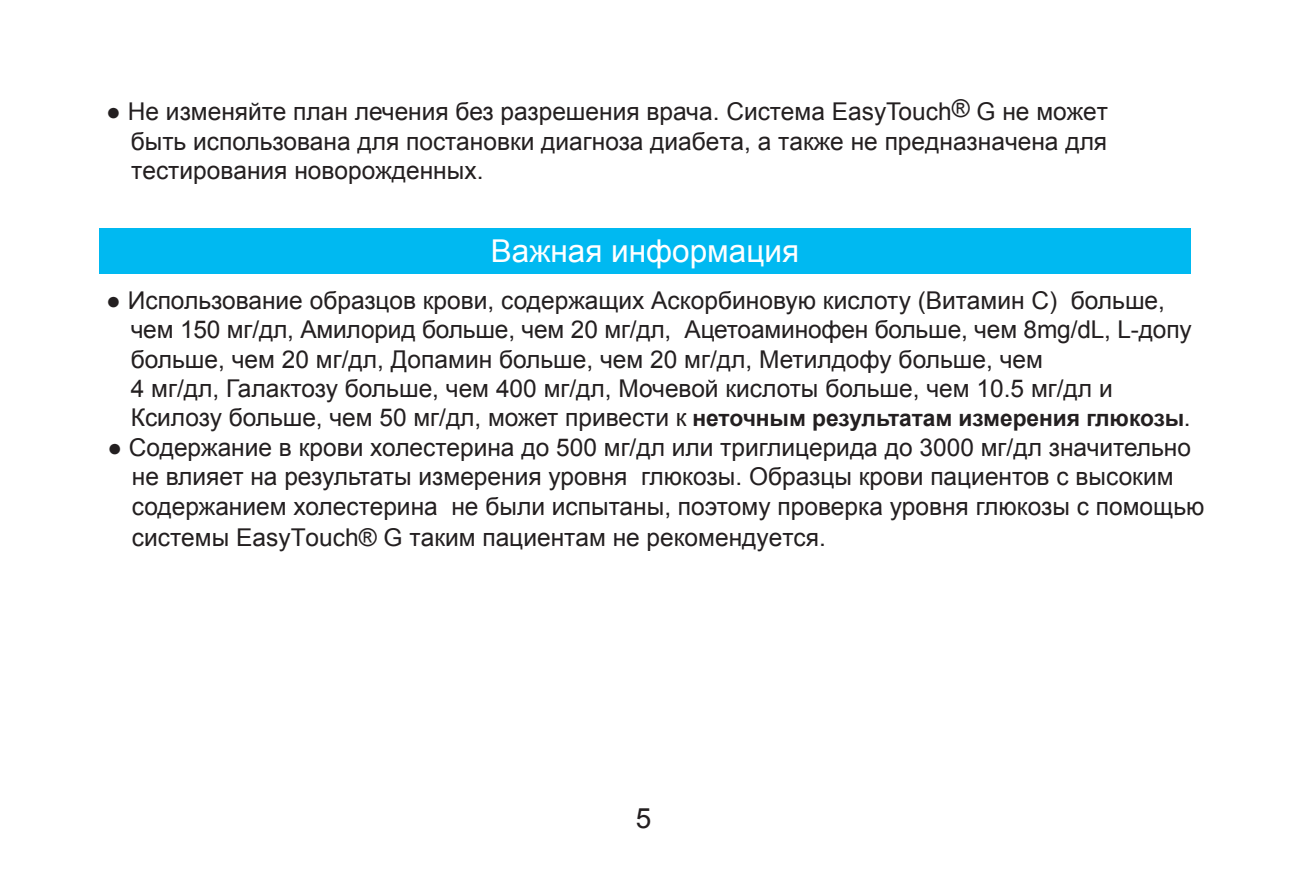
<style>
.page{position:relative;width:1290px;height:893px;background:#fff}
.page>*{position:absolute;margin:0;border:0;box-sizing:border-box;transform-origin:0 0}
.t1{font:31.5px "Arial";color:#fff}
.t2{font:28px "Arial";color:#231f20}
.t3{font:24.5px/29.4px "Arial";color:#231f20}
.s1{font-weight:700;font-size:22.75px}
</style>
<div class="page">
<div style="left:99px;top:228px;width:1092px;height:46px;background:#00b9f1"></div>
<p class="t3" style="left:131px;top:97px;width:979px;text-align:justify;text-indent:-25px">● Не изменяйте план лечения без разрешения врача. Система EasyTouch® G не может быть использована для постановки диагноза диабета, а также не предназначена для тестирования новорожденных.</p>
<p class="t1" style="left:491px;top:230px;width:310px">Важная информация</p>
<p class="t3" style="left:131px;top:286px;width:1062px;text-indent:-24px">● Использование образцов крови, содержащих Аскорбиновую кислоту (Витамин C) больше, чем 150 мг/дл, Амилорид больше, чем 20 мг/дл, Ацетоаминофен больше, чем 8mg/dL, L-допу больше, чем 20 мг/дл, Допамин больше, чем 20 мг/дл, Метилдофу больше, чем<br>4 мг/дл, Галактозу больше, чем 400 мг/дл, Мочевой кислоты больше, чем 10.5 мг/дл и Ксилозу больше, чем 50 мг/дл, может привести к <span class="s1">неточным результатам измерения глюкозы</span>.</p>
<p class="t3" style="left:132px;top:433px;width:1074px;text-indent:-24px">● Содержание в крови холестерина до 500 мг/дл или триглицерида до 3000 мг/дл значительно не влияет на результаты измерения уровня глюкозы. Образцы крови пациентов с высоким содержанием холестерина не были испытаны, поэтому проверка уровня глюкозы с помощью</p>
<p class="t3" style="left:1122px;top:490px;width:8px">.</p>
<p class="t3" style="left:132px;top:523px;width:696px">системы EasyTouch® G таким пациентам не рекомендуется.</p>
<p class="t2" style="left:636px;top:800px;width:17px">5</p>
</div>
